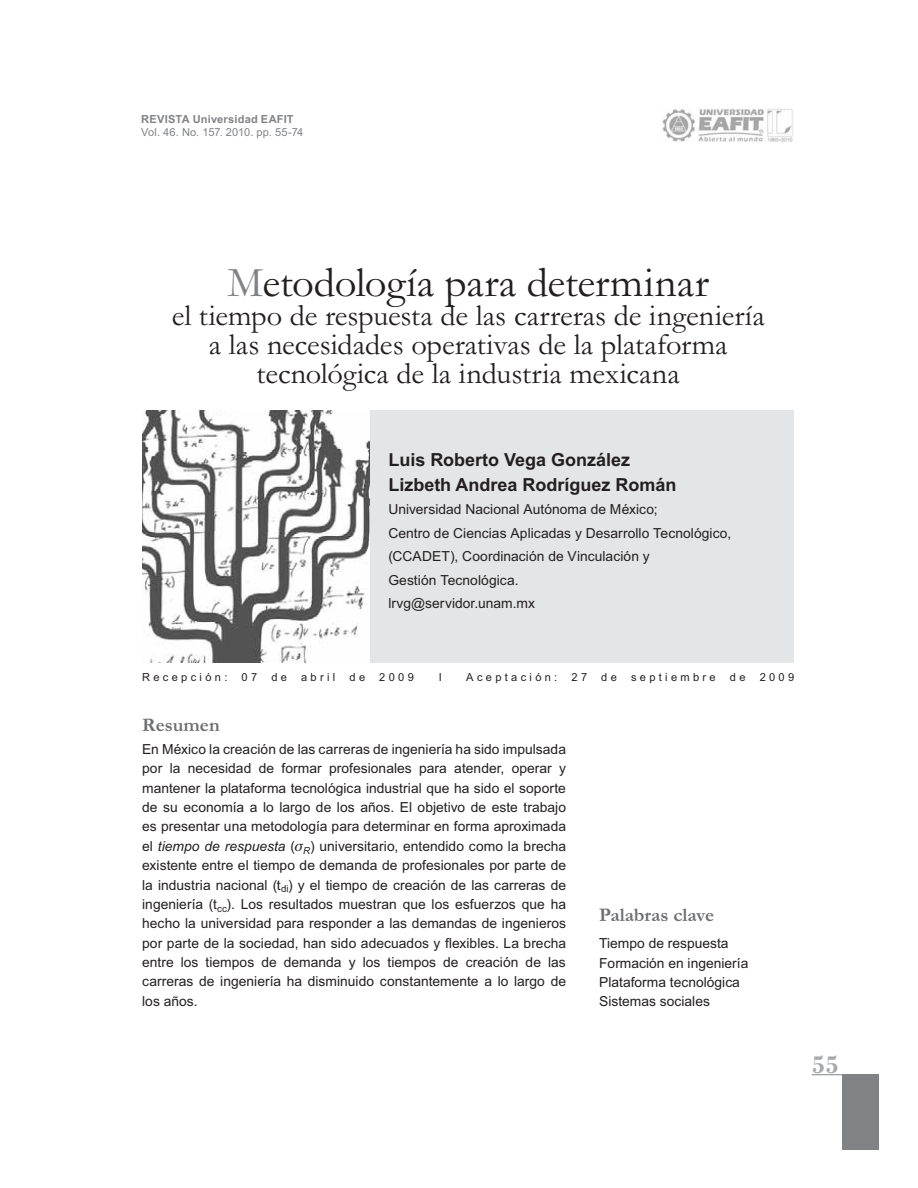
<style>
.page{position:relative;width:918px;height:1188px;background:#fff}
.page>*{position:absolute;margin:0;border:0;box-sizing:border-box;transform-origin:0 0}
.t1{font:42.9px "Garamond";letter-spacing:-.005em;color:#231f20}
.t2{font:30.45px/29.1px "Garamond";color:#231f20;text-align:center}
.t3{font:700 24.9px "Bodoni";color:#a7a9ac;scale:.9 1}
.t4{font:700 19.35px "Garamond";color:#6d6e70}
.t5{font:700 18px/24.9px "Arial";color:#231f20}
.t6{font:13.8px/19.4px "Arial";color:#231f20}
.t7{font:11.1px "Arial";letter-spacing:.3em;color:#231f20}
.t8{font:11.1px "Arial";letter-spacing:.01em;color:#808285}
.t9{font:700 11.1px "Arial";letter-spacing:.015em;color:#808285}
.s1{color:#808285}
.s2{font-style:italic}
</style>
<div class="page">
<div style="left:842px;top:1075px;width:37px;height:75px;background:#808285"></div>
<hr style="left:812px;top:1075px;width:62px;height:1px;background:#808285">
<img style="left:662px;top:108px;width:131px;height:34px">
<div style="left:369px;top:411px;width:425px;height:252px;background:#e4e5e6"></div>
<img style="left:142px;top:411px;width:227px;height:252px">
<p class="t9" style="left:141px;top:115px;width:154px">REVISTA Universidad EAFIT</p>
<p class="t8" style="left:141px;top:128px;width:164px">Vol. 46. No. 157. 2010. pp. 55-74</p>
<h1 class="t1" style="left:227px;top:268px;width:483px"><span class="s1">M</span>etodología para determinar</h1>
<h2 class="t2" style="left:172px;top:304px;width:595px">el tiempo de respuesta de las carreras de ingeniería a las necesidades operativas de la plataforma tecnológica de la industria mexicana</h2>
<h3 class="t5" style="left:388px;top:449px;width:290px">Luis Roberto Vega González<br>Lizbeth Andrea Rodríguez Román</h3>
<p class="t6" style="left:388px;top:499px;width:344px;line-height:23.5px">Universidad Nacional Autónoma de México;<br>Centro de Ciencias Aplicadas y Desarrollo Tecnológico, (CCADET), Coordinación de Vinculación y<br>Gestión Tecnológica.<br>lrvg@servidor.unam.mx</p>
<p class="t7" style="left:142px;top:673px;width:87px">Recepción:</p>
<p class="t7" style="left:242px;top:673px;width:17px">0 7</p>
<p class="t7" style="left:271px;top:673px;width:17px">d e</p>
<p class="t7" style="left:301px;top:673px;width:36px">abril</p>
<p class="t7" style="left:350px;top:673px;width:17px">d e</p>
<p class="t7" style="left:379px;top:673px;width:36px">2009</p>
<p class="t7" style="left:439px;top:673px;width:5px">I</p>
<p class="t7" style="left:466px;top:673px;width:93px">Aceptación:</p>
<p class="t7" style="left:572px;top:673px;width:17px">2 7</p>
<p class="t7" style="left:601px;top:673px;width:17px">d e</p>
<p class="t7" style="left:631px;top:673px;width:86px">septiembre</p>
<p class="t7" style="left:730px;top:673px;width:17px">d e</p>
<p class="t7" style="left:760px;top:673px;width:36px">2009</p>
<h3 class="t4" style="left:142px;top:717px;width:79px">Resumen</h3>
<p class="t6" style="left:142px;top:741px;width:426px;text-align:justify">En México la creación de las carreras de ingeniería ha sido impulsada por la necesidad de formar profesionales para atender, operar y mantener la plataforma tecnológica industrial que ha sido el soporte de su economía a lo largo de los años. El objetivo de este trabajo es presentar una metodología para determinar en forma aproximada el <span class="s2">tiempo de respuesta</span> ( <sub>R</sub>) universitario, entendido como la brecha existente entre el tiempo de demanda de profesionales por parte de la industria nacional (t<sub>di</sub>) y el tiempo de creación de las carreras de ingeniería (t<sub>cc</sub>). Los resultados muestran que los esfuerzos que ha hecho la universidad para responder a las demandas de ingenieros por parte de la sociedad, han sido adecuados y flexibles. La brecha entre los tiempos de demanda y los tiempos de creación de las carreras de ingeniería ha disminuido constantemente a lo largo de los años.</p>
<h3 class="t4" style="left:599px;top:907px;width:116px">Palabras clave</h3>
<p class="t6" style="left:599px;top:935px;width:151px">Tiempo de respuesta<br>Formación en ingeniería<br>Plataforma tecnológica<br>Sistemas sociales</p>
<h3 class="t3" style="left:812px;top:1056px;width:32px">55</h3>
</div>
